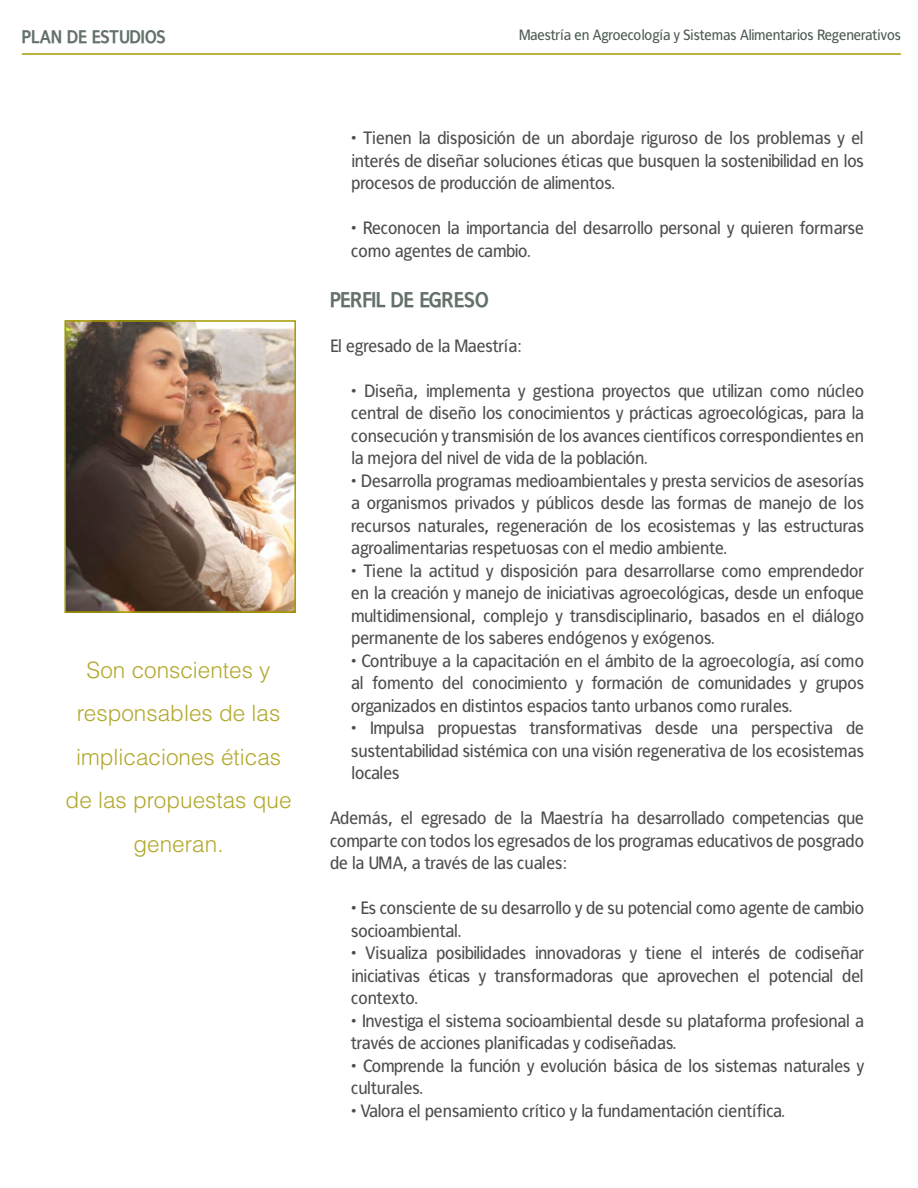
<style>
.page{position:relative;width:918px;height:1188px;background:#fff}
.page>*{position:absolute;margin:0;border:0;box-sizing:border-box;transform-origin:0 0}
.t1{font:300 22.5px/43.5px "Helvetica LT Std";color:#b3a82d;text-align:center}
.t2{font:700 21px "Francophil Sans";letter-spacing:-.04em;color:#637169}
.t3{font:18px/22.5px "Francophil Sans";color:#4d4d4f;text-align:justify}
.t4{font:700 18px "Francophil Sans";color:#637169}
.t5{font:15px "Francophil Sans";color:#4c5b52}
</style>
<div class="page">
<hr style="left:22px;top:53px;width:879px;height:2px;background:#a59a00">
<img style="left:67px;top:323px;width:226px;height:287px">
<div style="left:64px;top:320px;width:232px;height:293px;border:2px solid #a59a00"></div>
<p class="t4" style="left:22px;top:26px;width:146px">PLAN DE ESTUDIOS</p>
<p class="t5" style="left:519px;top:26px;width:384px">Maestría en Agroecología y Sistemas Alimentarios Regenerativos</p>
<p class="t1" style="left:66px;top:648px;width:227px">Son conscientes y responsables de las implicaciones éticas de las propuestas que generan.</p>
<p class="t3" style="left:351px;top:127px;width:514px">• Tienen la disposición de un abordaje riguroso de los problemas y el interés de diseñar soluciones éticas que busquen la sostenibilidad en los procesos de producción de alimentos.</p>
<p class="t3" style="left:351px;top:217px;width:514px">• Reconocen la importancia del desarrollo personal y quieren formarse como agentes de cambio.</p>
<p class="t2" style="left:330px;top:287px;width:161px">PERFIL DE EGRESO</p>
<p class="t3" style="left:330px;top:334px;width:193px">El egresado de la Maestría:</p>
<p class="t3" style="left:351px;top:379px;width:514px">• Diseña, implementa y gestiona proyectos que utilizan como núcleo central de diseño los conocimientos y prácticas agroecológicas, para la consecución y transmisión de los avances científicos correspondientes en la mejora del nivel de vida de la población.</p>
<p class="t3" style="left:351px;top:469px;width:514px">• Desarrolla programas medioambientales y presta servicios de asesorías a organismos privados y públicos desde las formas de manejo de los recursos naturales, regeneración de los ecosistemas y las estructuras agroalimentarias respetuosas con el medio ambiente.</p>
<p class="t3" style="left:351px;top:559px;width:514px">• Tiene la actitud y disposición para desarrollarse como emprendedor en la creación y manejo de iniciativas agroecológicas, desde un enfoque multidimensional, complejo y transdisciplinario, basados en el diálogo permanente de los saberes endógenos y exógenos.</p>
<p class="t3" style="left:351px;top:649px;width:514px">• Contribuye a la capacitación en el ámbito de la agroecología, así como al fomento del conocimiento y formación de comunidades y grupos organizados en distintos espacios tanto urbanos como rurales.</p>
<p class="t3" style="left:351px;top:717px;width:514px">• Impulsa propuestas transformativas desde una perspectiva de sustentabilidad sistémica con una visión regenerativa de los ecosistemas locales</p>
<p class="t3" style="left:330px;top:807px;width:536px">Además, el egresado de la Maestría ha desarrollado competencias que comparte con todos los egresados de los programas educativos de posgrado de la UMA, a través de las cuales:</p>
<p class="t3" style="left:351px;top:897px;width:514px">• Es consciente de su desarrollo y de su potencial como agente de cambio socioambiental.</p>
<p class="t3" style="left:351px;top:942px;width:514px">• Visualiza posibilidades innovadoras y tiene el interés de codiseñar iniciativas éticas y transformadoras que aprovechen el potencial del contexto.</p>
<p class="t3" style="left:351px;top:1009px;width:514px">• Investiga el sistema socioambiental desde su plataforma profesional a través de acciones planificadas y codiseñadas.</p>
<p class="t3" style="left:351px;top:1054px;width:514px">• Comprende la función y evolución básica de los sistemas naturales y culturales.</p>
<p class="t3" style="left:351px;top:1099px;width:435px">• Valora el pensamiento crítico y la fundamentación científica.</p>
</div>
